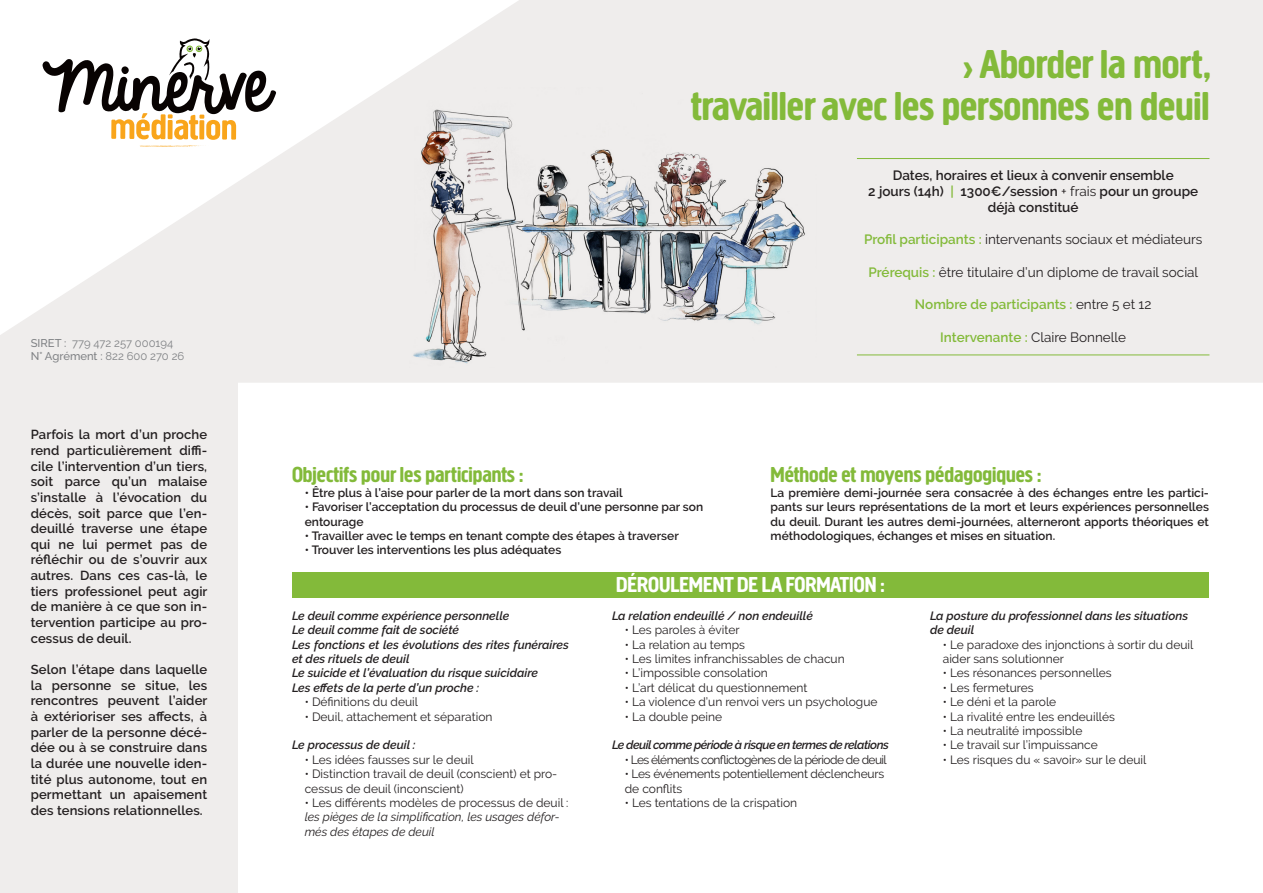
<style>
.page{position:relative;width:1263px;height:893px;background:#fff}
.page>*{position:absolute;margin:0;border:0;box-sizing:border-box;transform-origin:0 0}
.t1{font:700 42px "Creighton Pro";color:#83ba3a}
.t2{font:700 22.5px "Creighton Pro";color:#83ba3a}
.t3{font:700 22.5px "Creighton Pro";color:#fff}
.t4{font:13.5px "Raleway";color:#231f20}
.t5{font:600 13.5px/16.2px "Raleway";color:#231f20;text-align:center}
.t6{font:600 13.5px "Raleway";color:#83ba3a}
.t7{font:600 13.05px/15.6px "Raleway";letter-spacing:.01em;color:#231f20;text-align:justify}
.t8{font:12px/14.4px "Raleway";color:#231f20}
.t9{font:600 12px/14.4px "Raleway";color:#231f20}
.t10{font:italic 600 12px/14.4px "Raleway";color:#231f20}
.t11{font:italic 12px/14.4px "Raleway";color:#231f20}
.t12{font:12px/14.4px "Raleway";letter-spacing:-.02em;color:#231f20}
.t13{font:italic 600 12px "Raleway";letter-spacing:-.04em;color:#231f20}
.t14{font:12px "Raleway";letter-spacing:-.05em;color:#231f20}
.t15{font:500 11.25px "Raleway";color:#808285}
.t16{font:11.25px "Raleway";color:#808285}
.s1{font-weight:500}
.s2{font-weight:400}
.s3{color:#83ba3a}
.s4{font-weight:600;color:#83ba3a}
.s5{font-weight:400;color:#231f20}
</style>
<div class="page">
<svg style="left:0;top:0;width:1263px;height:383px;fill:#efedec"></svg>
<svg style="left:43px;top:38px;width:233px;height:110px"></svg>
<img style="left:409px;top:88px;width:407px;height:279px">
<hr style="left:857px;top:158px;width:352px;height:1px;background:#83ba3a">
<hr style="left:857px;top:355px;width:352px;height:1px;background:#83ba3a">
<div style="left:0;top:383px;width:238px;height:510px;background:#efedec"></div>
<div style="left:292px;top:572px;width:917px;height:26px;background:#83ba3a"></div>
<p class="t16" style="left:31px;top:336px;width:144px"><span class="s1">SIRET :</span> 779 472 257 000194</p>
<p class="t15" style="left:31px;top:350px;width:155px">N° Agrément : <span class="s2">822 600 270 26</span></p>
<p class="t7" style="left:31px;top:427px;width:178px">Parfois la mort d’un proche rend particulièrement diffi&shy;cile l’intervention d’un tiers, soit parce qu’un malaise s’installe à l’évocation du décès, soit parce que l’en&shy;deuillé traverse une étape qui ne lui permet pas de réfléchir ou de s’ouvrir aux autres. Dans ces cas-là, le tiers professionel peut agir de manière à ce que son in&shy;tervention participe au pro&shy;cessus de deuil.</p>
<p class="t7" style="left:31px;top:662px;width:178px">Selon l’étape dans laquelle la personne se situe, les rencontres peuvent l’aider à extérioriser ses affects, à parler de la personne décé&shy;dée ou à se construire dans la durée une nouvelle iden&shy;tité plus autonome, tout en permettant un apaisement des tensions relationnelles.</p>
<p class="t1" style="left:963px;top:40px;width:250px">› Aborder la mort,</p>
<p class="t1" style="left:691px;top:82px;width:520px">travailler avec les personnes en deuil</p>
<p class="t5" style="left:893px;top:167px;width:282px">Dates, horaires et lieux à convenir ensemble</p>
<p class="t5" style="left:868px;top:183px;width:331px">2 jours (14h) <span class="s3">|</span> 1300€/session <span class="s2">+ frais</span> pour un groupe déjà constitué</p>
<p class="t4" style="left:864px;top:232px;width:340px"><span class="s4">Profil participants :</span> intervenants sociaux et médiateurs</p>
<p class="t4" style="left:868px;top:264px;width:331px"><span class="s4">Prérequis :</span> être titulaire d’un diplome de travail social</p>
<p class="t6" style="left:915px;top:297px;width:238px">Nombre de participants : <span class="s5">entre 5 et 12</span></p>
<p class="t4" style="left:940px;top:329px;width:187px"><span class="s4">Intervenante :</span> Claire Bonnelle</p>
<p class="t2" style="left:771px;top:462px;width:272px">Méthode et moyens pédagogiques :</p>
<p class="t9" style="left:771px;top:485px;width:440px;text-align:justify">La première demi-journée sera consacrée à des échanges entre les partici&shy;pants sur leurs représentations de la mort et leurs expériences personnelles du deuil. Durant les autres demi-journées, alterneront apports théoriques et méthodologiques, échanges et mises en situation.</p>
<p class="t3" style="left:616px;top:572px;width:270px">DÉROULEMENT DE LA FORMATION :</p>
<p class="t10" style="left:930px;top:608px;width:259px">La posture du professionnel dans les situations</p>
<p class="t10" style="left:930px;top:623px;width:46px">de deuil</p>
<p class="t8" style="left:943px;top:637px;width:252px">• Le paradoxe des injonctions à sortir du deuil</p>
<p class="t8" style="left:943px;top:651px;width:123px">aider sans solutionner</p>
<p class="t8" style="left:943px;top:666px;width:170px">• Les résonances personnelles</p>
<p class="t8" style="left:943px;top:680px;width:92px">• Les fermetures</p>
<p class="t8" style="left:943px;top:695px;width:115px">• Le déni et la parole</p>
<p class="t8" style="left:943px;top:709px;width:174px">• La rivalité entre les endeuillés</p>
<p class="t8" style="left:943px;top:723px;width:141px">• La neutralité impossible</p>
<p class="t8" style="left:943px;top:738px;width:156px">• Le travail sur l’impuissance</p>
<p class="t8" style="left:943px;top:752px;width:205px">• Les risques du « savoir» sur le deuil</p>
<p class="t2" style="left:292px;top:462px;width:233px">Objectifs pour les participants :</p>
<p class="t9" style="left:305px;top:485px;width:319px">• Être plus à l’aise pour parler de la mort dans son travail</p>
<p class="t9" style="left:305px;top:500px;width:400px">• Favoriser l’acceptation du processus de deuil d’une personne par son entourage</p>
<p class="t9" style="left:305px;top:529px;width:376px">• Travailler avec le temps en tenant compte des étapes à traverser</p>
<p class="t9" style="left:305px;top:543px;width:258px">• Trouver les interventions les plus adéquates</p>
<p class="t10" style="left:292px;top:608px;width:219px">Le deuil comme expérience personnelle</p>
<p class="t10" style="left:292px;top:623px;width:169px">Le deuil comme fait de société</p>
<p class="t10" style="left:292px;top:637px;width:278px">Les fonctions et les évolutions des rites funéraires et des rituels de deuil</p>
<p class="t10" style="left:292px;top:666px;width:247px">Le suicide et l’évaluation du risque suicidaire</p>
<p class="t10" style="left:292px;top:680px;width:189px">Les effets de la perte d’un proche :</p>
<p class="t8" style="left:305px;top:695px;width:115px">• Définitions du deuil</p>
<p class="t8" style="left:305px;top:709px;width:189px">• Deuil, attachement et séparation</p>
<p class="t10" style="left:292px;top:738px;width:125px">Le processus de deuil :</p>
<p class="t8" style="left:305px;top:752px;width:171px">• Les idées fausses sur le deuil</p>
<p class="t8" style="left:305px;top:767px;width:254px">• Distinction travail de deuil (conscient) et pro&shy;cessus de deuil (inconscient)</p>
<p class="t8" style="left:305px;top:795px;width:265px">• Les différents modèles de processus de deuil :</p>
<p class="t11" style="left:305px;top:810px;width:256px">les pièges de la simplification, les usages défor&shy;més des étapes de deuil</p>
<p class="t10" style="left:612px;top:608px;width:202px">La relation endeuillé / non endeuillé</p>
<p class="t8" style="left:625px;top:623px;width:116px">• Les paroles à éviter</p>
<p class="t8" style="left:625px;top:637px;width:122px">• La relation au temps</p>
<p class="t8" style="left:625px;top:651px;width:221px">• Les limites infranchissables de chacun</p>
<p class="t8" style="left:625px;top:666px;width:145px">• L’impossible consolation</p>
<p class="t8" style="left:625px;top:680px;width:184px">• L’art délicat du questionnement</p>
<p class="t8" style="left:625px;top:695px;width:254px">• La violence d’un renvoi vers un psychologue</p>
<p class="t8" style="left:625px;top:709px;width:99px">• La double peine</p>
<p class="t13" style="left:612px;top:738px;width:278px">Le deuil comme période à risque en termes de relations</p>
<p class="t14" style="left:625px;top:752px;width:263px">• Les éléments conflictogènes de la période de deuil</p>
<p class="t12" style="left:625px;top:767px;width:261px">• Les événements potentiellement déclencheurs de conflits</p>
<p class="t8" style="left:625px;top:795px;width:174px">• Les tentations de la crispation</p>
</div>
